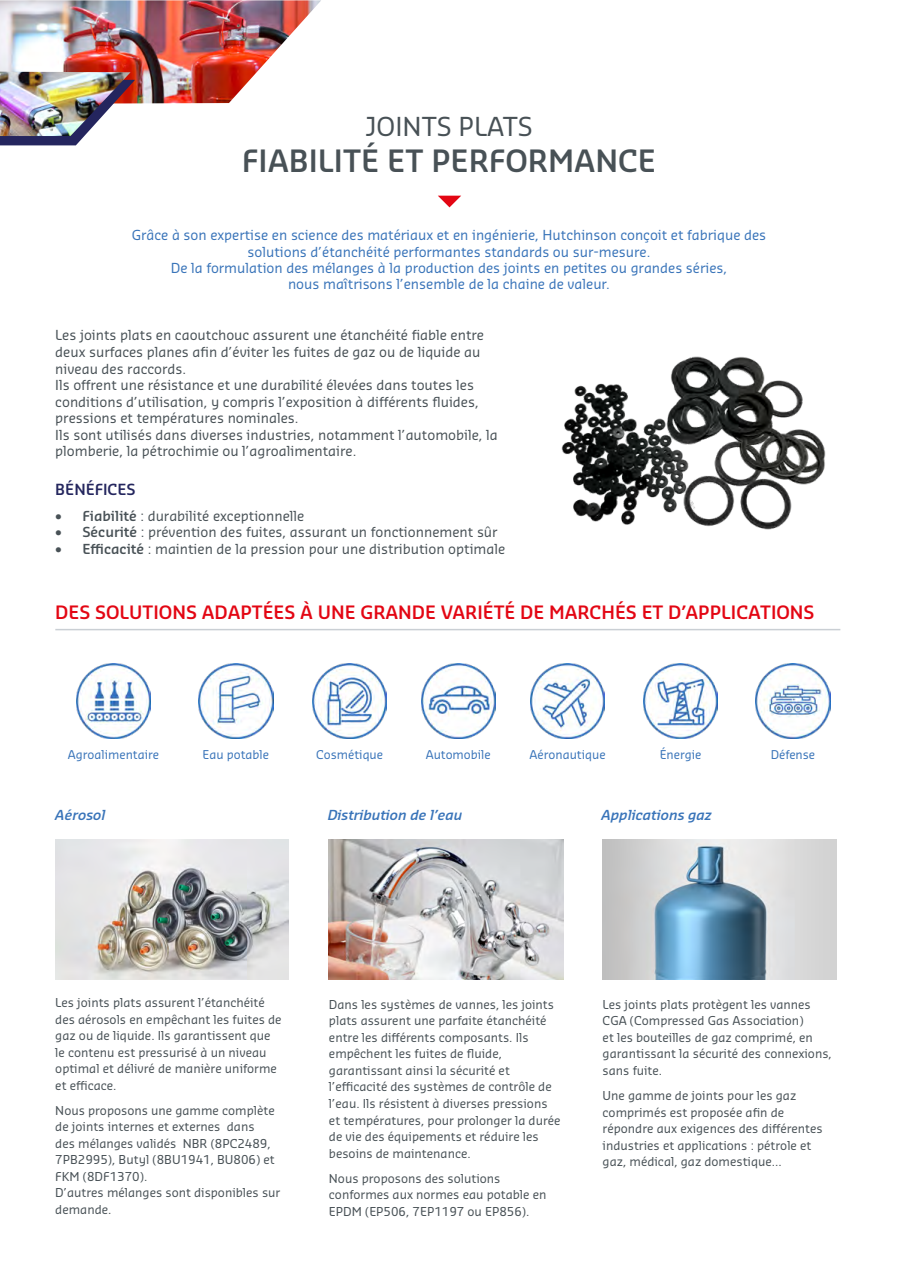
<style>
.page{position:relative;width:898px;height:1272px;background:#fff}
.page>*{position:absolute;margin:0;border:0;box-sizing:border-box;transform-origin:0 0}
.t1{font:600 30px "Sansa Pro";color:#485156}
.t2{font:25.5px "Sansa Pro";color:#485156}
.t3{font:600 18px "Sansa Pro";color:#e30613}
.t4{font:600 15px "Sansa Pro";color:#24265e}
.t5{font:13.5px/16.5px "Sansa Pro";color:#485156}
.t6{font:13.5px/16.2px "Sansa Pro";color:#3974b9;text-align:center}
.t7{font:italic 600 13.5px "Sansa Pro";color:#3974b9}
.t8{font:12px/16.5px "Sansa Pro";color:#485156}
.t9{font:11.85px "Sansa Pro";color:#3974b9}
.s1{font-weight:600}
</style>
<div class="page">
<svg style="left:438px;top:196px;width:23px;height:11px"></svg>
<img style="left:0;top:0;width:321px;height:103px">
<svg style="left:0;top:80px;width:135px;height:65px"></svg>
<img style="left:0;top:72px;width:130px;height:64px">
<img style="left:55px;top:839px;width:234px;height:140px">
<img style="left:329px;top:839px;width:234px;height:140px">
<img style="left:602px;top:839px;width:234px;height:140px">
<img style="left:561px;top:356px;width:265px;height:174px">
<img style="left:530px;top:663px;width:74px;height:75px">
<img style="left:421px;top:663px;width:74px;height:75px">
<img style="left:643px;top:663px;width:74px;height:75px">
<img style="left:755px;top:663px;width:74px;height:75px">
<img style="left:198px;top:663px;width:75px;height:75px">
<img style="left:312px;top:663px;width:75px;height:75px">
<img style="left:76px;top:663px;width:75px;height:75px">
<hr style="left:55px;top:629px;width:785px;height:1px;background:#cacfd4">
<h2 class="t2" style="left:365px;top:109px;width:169px">JOINTS PLATS</h2>
<h1 class="t1" style="left:242px;top:141px;width:415px">FIABILITÉ ET PERFORMANCE</h1>
<p class="t6" style="left:132px;top:227px;width:635px">Grâce à son expertise en science des matériaux et en ingénierie, Hutchinson conçoit et fabrique des solutions d’étanchéité performantes standards ou sur-mesure.<br>De la formulation des mélanges à la production des joints en petites ou grandes séries,<br>nous maîtrisons l’ensemble de la chaine de valeur.</p>
<p class="t5" style="left:55px;top:327px;width:444px">Les joints plats en caoutchouc assurent une étanchéité fiable entre deux surfaces planes afin d’éviter les fuites de gaz ou de liquide au niveau des raccords.<br>Ils offrent une résistance et une durabilité élevées dans toutes les conditions d’utilisation, y compris l’exposition à différents fluides, pressions et températures nominales.<br>Ils sont utilisés dans diverses industries, notamment l’automobile, la plomberie, la pétrochimie ou l’agroalimentaire.</p>
<p class="t4" style="left:55px;top:479px;width:82px">BÉNÉFICES</p>
<p class="t5" style="left:55px;top:507px;width:250px"><span class="s1">• Fiabilité</span> : durabilité exceptionnelle</p>
<p class="t5" style="left:55px;top:523px;width:443px"><span class="s1">• Sécurité</span> : prévention des fuites, assurant un fonctionnement sûr</p>
<p class="t5" style="left:55px;top:540px;width:451px"><span class="s1">• Efficacité</span> : maintien de la pression pour une distribution optimale</p>
<h3 class="t3" style="left:55px;top:600px;width:760px">DES SOLUTIONS ADAPTÉES À UNE GRANDE VARIÉTÉ DE MARCHÉS ET D’APPLICATIONS</h3>
<p class="t9" style="left:68px;top:747px;width:93px">Agroalimentaire</p>
<p class="t9" style="left:202px;top:747px;width:68px">Eau potable</p>
<p class="t9" style="left:316px;top:747px;width:68px">Cosmétique</p>
<p class="t9" style="left:425px;top:747px;width:67px">Automobile</p>
<p class="t9" style="left:529px;top:747px;width:78px">Aéronautique</p>
<p class="t9" style="left:659px;top:747px;width:43px">Énergie</p>
<p class="t9" style="left:770px;top:747px;width:46px">Défense</p>
<p class="t7" style="left:55px;top:805px;width:52px">Aérosol</p>
<p class="t7" style="left:327px;top:805px;width:136px">Distribution de l’eau</p>
<p class="t7" style="left:601px;top:805px;width:112px">Applications gaz</p>
<p class="t8" style="left:55px;top:994px;width:228px">Les joints plats assurent l’étanchéité des aérosols en empêchant les fuites de gaz ou de liquide. Ils garantissent que le contenu est pressurisé à un niveau optimal et délivré de manière uniforme et efficace.</p>
<p class="t8" style="left:55px;top:1101px;width:226px">Nous proposons une gamme complète de joints internes et externes dans<br>des mélanges validés NBR (8PC2489,<br>7PB2995), Butyl (8BU1941, BU806) et<br>FKM (8DF1370).<br>D’autres mélanges sont disponibles sur demande.</p>
<p class="t8" style="left:329px;top:995px;width:233px">Dans les systèmes de vannes, les joints plats assurent une parfaite étanchéité entre les différents composants. Ils empêchent les fuites de fluide, garantissant ainsi la sécurité et l’efficacité des systèmes de contrôle de l’eau. Ils résistent à diverses pressions et températures, pour prolonger la durée de vie des équipements et réduire les besoins de maintenance.</p>
<p class="t8" style="left:329px;top:1169px;width:219px">Nous proposons des solutions conformes aux normes eau potable en<br>EPDM (EP506, 7EP1197 ou EP856).</p>
<p class="t8" style="left:602px;top:995px;width:231px">Les joints plats protègent les vannes<br>CGA (Compressed Gas Association)<br>et les bouteilles de gaz comprimé, en garantissant la sécurité des connexions, sans fuite.</p>
<p class="t8" style="left:602px;top:1086px;width:221px">Une gamme de joints pour les gaz comprimés est proposée afin de répondre aux exigences des différentes industries et applications : pétrole et gaz, médical, gaz domestique...</p>
</div>
